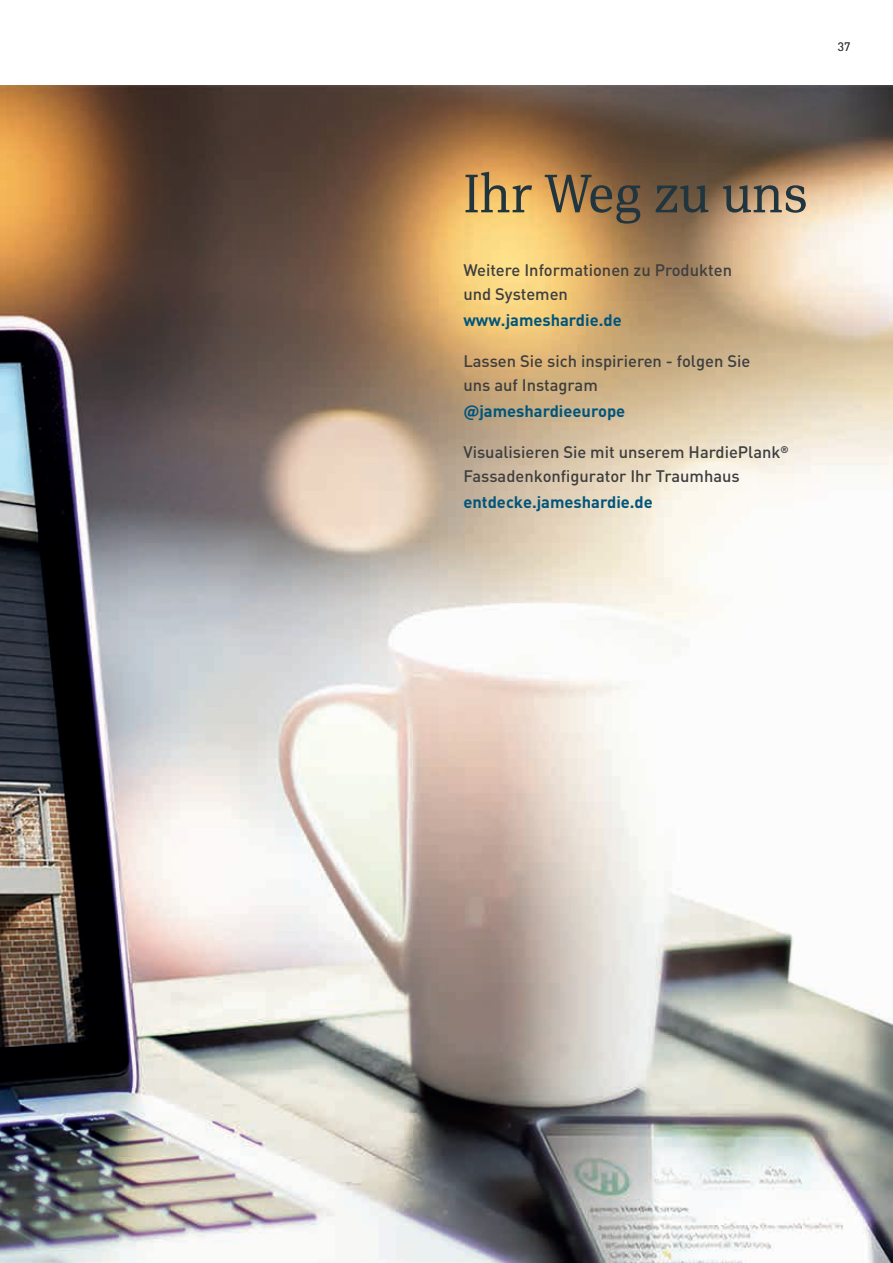
<style>
.page{position:relative;width:893px;height:1263px;background:#fff}
.page>*{position:absolute;margin:0;border:0;box-sizing:border-box;transform-origin:0 0}
.Title_-_36_42_pt{font:54px "PFDIN Serif";color:#21353f}
.JH_-_Subline_-_12_18{font:500 16.5px/24px "DIN Pro";color:#3e3e3f}
.JH_-_Subline_-_12_18-2{font:700 16.5px "DIN Pro";color:#01557a}
.t1{font:12px "DIN Pro";color:#3e3e3f}
</style>
<div class="page">
<img style="left:0;top:85px;width:893px;height:1178px">
<p class="t1" style="left:838px;top:39px;width:14px">37</p>
<p class="Title_-_36_42_pt" style="left:463px;top:160px;width:346px">Ihr Weg zu uns</p>
<p class="JH_-_Subline_-_12_18" style="left:463px;top:257px;width:270px">Weitere Informationen zu Produkten und Systemen</p>
<p class="JH_-_Subline_-_12_18-2" style="left:463px;top:309px;width:160px">www.jameshardie.de</p>
<p class="JH_-_Subline_-_12_18" style="left:463px;top:348px;width:288px">Lassen Sie sich inspirieren - folgen Sie uns auf Instagram</p>
<p class="JH_-_Subline_-_12_18-2" style="left:463px;top:400px;width:163px">@jameshardieeurope</p>
<p class="JH_-_Subline_-_12_18" style="left:463px;top:440px;width:327px">Visualisieren Sie mit unserem HardiePlank<sup>®<br></sup>Fassadenkonfigurator Ihr Traumhaus</p>
<p class="JH_-_Subline_-_12_18-2" style="left:463px;top:491px;width:191px">entdecke.jameshardie.de</p>
</div>
